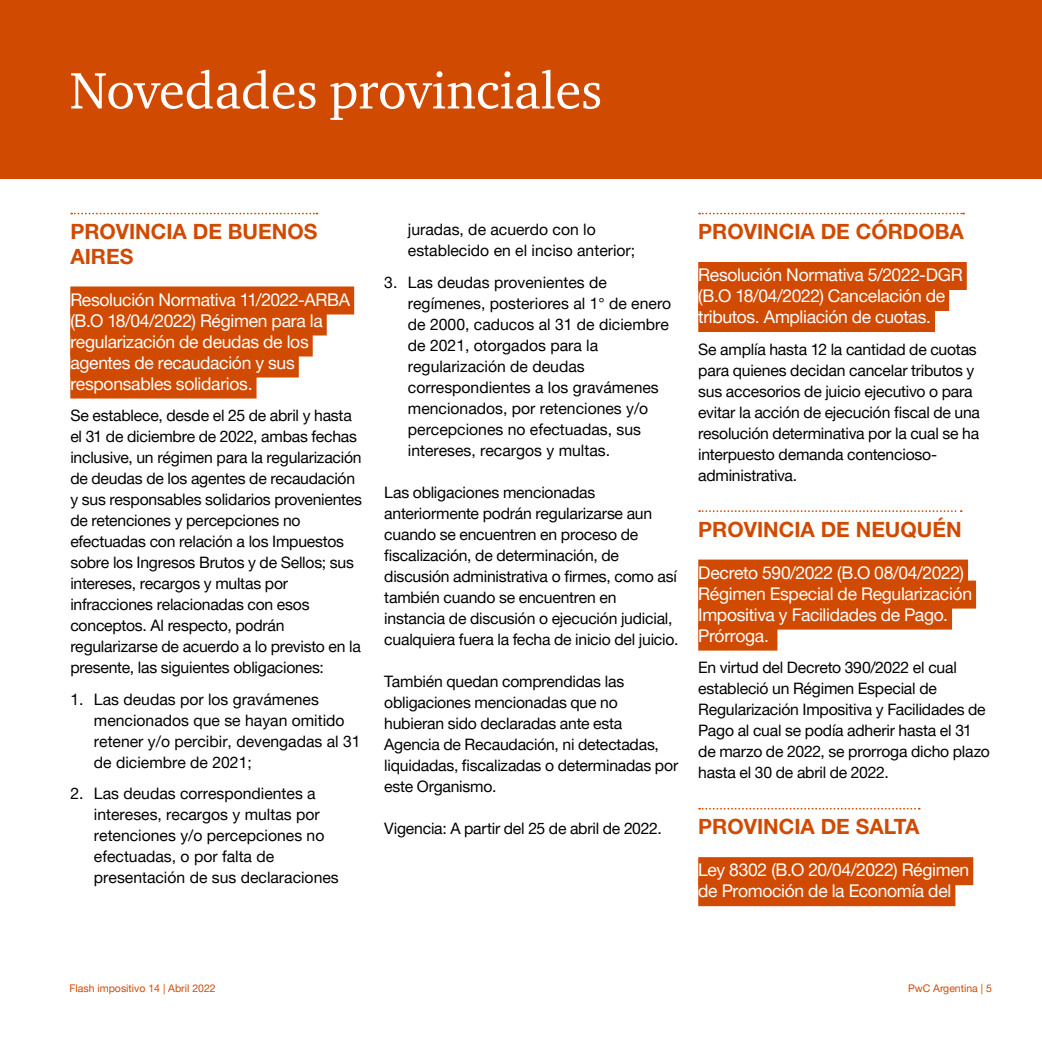
<style>
.page{position:relative;width:1042px;height:1042px;background:#fff}
.page>*{position:absolute;margin:0;border:0;box-sizing:border-box;transform-origin:0 0}
.t1{font:52.5px "ITC Charter Com";color:#fff}
.t2{font:700 21px/24.5px "Helvetica Neue LT Pro";color:#d04a02}
.t3{font:17.5px/21px "Helvetica Neue LT Pro";letter-spacing:-.02em;color:#fff}
.t4{font:15.75px/21px "Helvetica Neue LT Pro";letter-spacing:-.01em;color:#000}
.t5{font:10.5px "Helvetica Neue LT Pro";color:#d04a02}
</style>
<div class="page">
<svg style="left:71px;top:213px;width:246px;height:1px"></svg>
<div style="left:70px;top:286px;width:284px;height:28px;background:#d04a02"></div>
<div style="left:70px;top:307px;width:257px;height:28px;background:#d04a02"></div>
<div style="left:70px;top:328px;width:243px;height:28px;background:#d04a02"></div>
<div style="left:70px;top:349px;width:229px;height:28px;background:#d04a02"></div>
<div style="left:70px;top:370px;width:186px;height:28px;background:#d04a02"></div>
<svg style="left:699px;top:213px;width:265px;height:1px"></svg>
<div style="left:698px;top:262px;width:269px;height:28px;background:#d04a02"></div>
<div style="left:698px;top:283px;width:251px;height:28px;background:#d04a02"></div>
<div style="left:698px;top:304px;width:237px;height:28px;background:#d04a02"></div>
<svg style="left:699px;top:510px;width:262px;height:2px"></svg>
<div style="left:698px;top:559px;width:270px;height:28px;background:#d04a02"></div>
<div style="left:698px;top:580px;width:278px;height:28px;background:#d04a02"></div>
<div style="left:698px;top:601px;width:254px;height:28px;background:#d04a02"></div>
<div style="left:698px;top:622px;width:79px;height:28px;background:#d04a02"></div>
<svg style="left:699px;top:808px;width:220px;height:1px"></svg>
<div style="left:698px;top:857px;width:275px;height:28px;background:#d04a02"></div>
<div style="left:698px;top:878px;width:257px;height:28px;background:#d04a02"></div>
<div style="left:0;top:0;width:1042px;height:179px;background:#d04a02"></div>
<h1 class="t1" style="left:70px;top:58px;width:534px">Novedades provinciales</h1>
<h2 class="t2" style="left:70px;top:219px;width:248px">PROVINCIA DE BUENOS<br>AIRES</h2>
<p class="t3" style="left:70px;top:289px;width:281px">Resolución Normativa 11/2022-ARBA (B.O 18/04/2022) Régimen para la regularización de deudas de los agentes de recaudación y sus responsables solidarios.</p>
<p class="t4" style="left:70px;top:405px;width:293px">Se establece, desde el 25 de abril y hasta el 31 de diciembre de 2022, ambas fechas inclusive, un régimen para la regularización de deudas de los agentes de recaudación y sus responsables solidarios provenientes de retenciones y percepciones no efectuadas con relación a los Impuestos sobre los Ingresos Brutos y de Sellos; sus intereses, recargos y multas por infracciones relacionadas con esos conceptos. Al respecto, podrán regularizarse de acuerdo a lo previsto en la presente, las siguientes obligaciones:</p>
<p class="t4" style="left:94px;top:688px;width:268px;text-indent:-24px">1. Las deudas por los gravámenes mencionados que se hayan omitido retener y/o percibir, devengadas al 31 de diciembre de 2021;</p>
<p class="t4" style="left:94px;top:783px;width:246px;text-indent:-24px">2. Las deudas correspondientes a intereses, recargos y multas por retenciones y/o percepciones no efectuadas, o por falta de presentación de sus declaraciones</p>
<p class="t4" style="left:408px;top:219px;width:229px">juradas, de acuerdo con lo establecido en el inciso anterior;</p>
<p class="t4" style="left:408px;top:271px;width:265px;text-indent:-24px">3. Las deudas provenientes de regímenes, posteriores al 1° de enero de 2000, caducos al 31 de diciembre de 2021, otorgados para la regularización de deudas correspondientes a los gravámenes mencionados, por retenciones y/o percepciones no efectuadas, sus intereses, recargos y multas.</p>
<p class="t4" style="left:384px;top:481px;width:296px">Las obligaciones mencionadas anteriormente podrán regularizarse aun cuando se encuentren en proceso de fiscalización, de determinación, de discusión administrativa o firmes, como así también cuando se encuentren en instancia de discusión o ejecución judicial, cualquiera fuera la fecha de inicio del juicio.</p>
<p class="t4" style="left:384px;top:670px;width:295px">También quedan comprendidas las obligaciones mencionadas que no hubieran sido declaradas ante esta Agencia de Recaudación, ni detectadas, liquidadas, fiscalizadas o determinadas por este Organismo.</p>
<p class="t4" style="left:384px;top:817px;width:279px">Vigencia: A partir del 25 de abril de 2022.</p>
<h2 class="t2" style="left:698px;top:219px;width:267px">PROVINCIA DE CÓRDOBA</h2>
<p class="t3" style="left:698px;top:264px;width:266px">Resolución Normativa 5/2022-DGR (B.O 18/04/2022) Cancelación de tributos. Ampliación de cuotas.</p>
<p class="t4" style="left:698px;top:338px;width:283px">Se amplía hasta 12 la cantidad de cuotas para quienes decidan cancelar tributos y sus accesorios de juicio ejecutivo o para evitar la acción de ejecución fiscal de una resolución determinativa por la cual se ha interpuesto demanda contencioso&shy;administrativa.</p>
<h2 class="t2" style="left:698px;top:517px;width:265px">PROVINCIA DE NEUQUÉN</h2>
<p class="t3" style="left:698px;top:562px;width:275px">Decreto 590/2022 (B.O 08/04/2022)<br>Régimen Especial de Regularización<br>Impositiva y Facilidades de Pago.<br>Prórroga.</p>
<p class="t4" style="left:698px;top:657px;width:293px">En virtud del Decreto 390/2022 el cual estableció un Régimen Especial de Regularización Impositiva y Facilidades de Pago al cual se podía adherir hasta el 31 de marzo de 2022, se prorroga dicho plazo hasta el 30 de abril de 2022.</p>
<h2 class="t2" style="left:698px;top:814px;width:223px">PROVINCIA DE SALTA</h2>
<p class="t3" style="left:698px;top:859px;width:272px">Ley 8302 (B.O 20/04/2022) Régimen de Promoción de la Economía del</p>
<p class="t5" style="left:69px;top:982px;width:148px">Flash impositivo 14 | Abril 2022</p>
<p class="t5" style="left:908px;top:982px;width:85px">PwC Argentina | 5</p>
</div>
